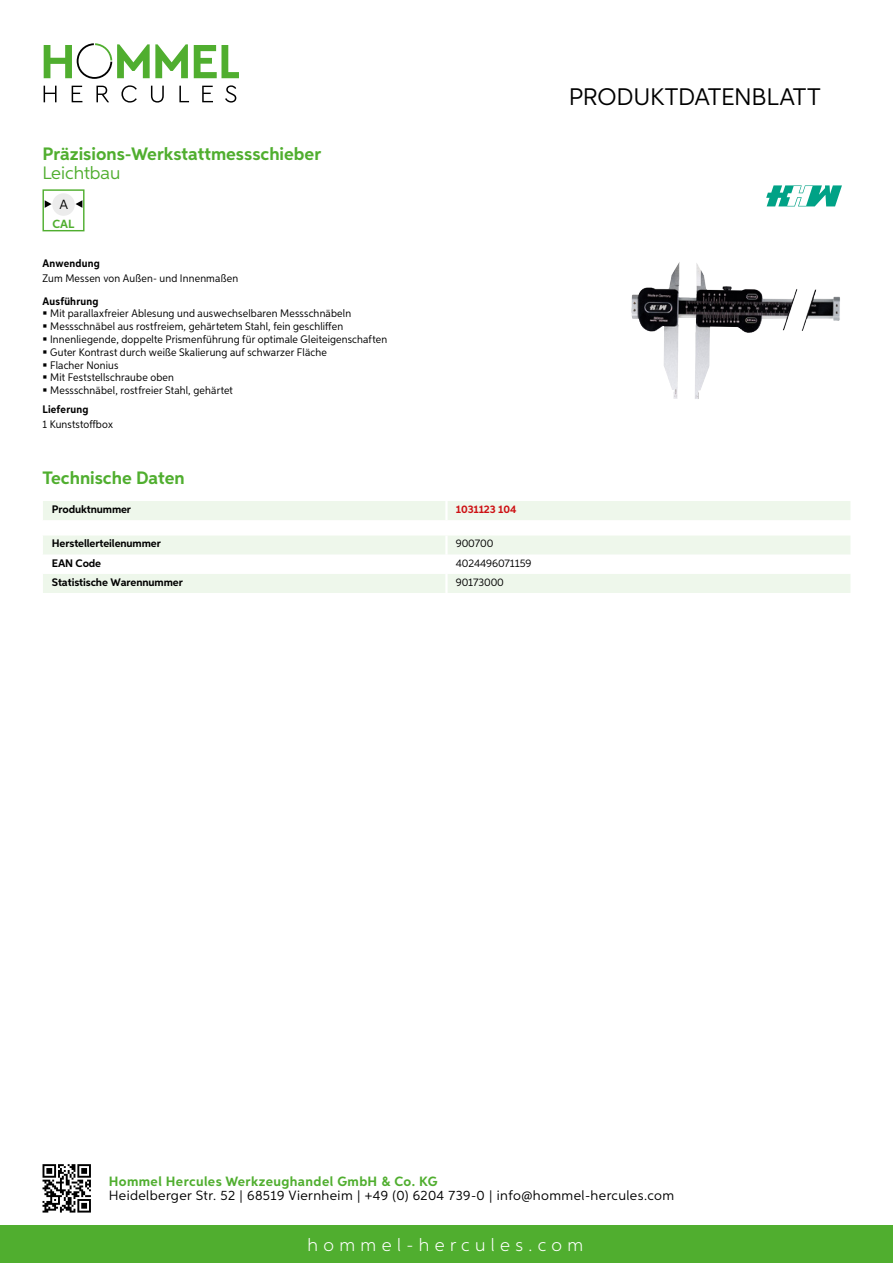
<style>
.page{position:relative;width:893px;height:1263px;background:#fff}
.page>*{position:absolute;margin:0;border:0;box-sizing:border-box;transform-origin:0 0}
.t1{font:24px "Aspira";letter-spacing:-.01em;color:#000}
.t2{font:700 18px "Aspira";color:#50ae2f}
.t3{font:300 18px "Aspira";letter-spacing:.3em;color:#fff}
.t4{font:18px "Aspira";color:#50ae2f}
.t5{font:13.5px "Aspira";letter-spacing:.03em;color:#000}
.t6{font:700 13.5px "Aspira";letter-spacing:.03em;color:#50ae2f}
.t7{font:13.35px "Aspira";color:#000}
.t8{font:700 11.85px "Aspira";color:#50ae2f}
.t9{font:10.95px/12.8px "Aspira Nar";letter-spacing:.015em;color:#000}
.t10{font:700 10.95px "Aspira";letter-spacing:-.01em;color:#000}
.t11{font:700 10.95px "Aspira Nar";letter-spacing:.02em;color:#000}
.t12{font:10.95px "Aspira";letter-spacing:-.01em;color:#000}
.t13{font:700 10.95px "Aspira";letter-spacing:-.01em;color:#cd1013}
</style>
<div class="page">
<div style="left:0;top:1226px;width:893px;height:37px;background:#50ae2f"></div>
<svg style="left:43px;top:1164px;width:48px;height:48px"></svg>
<svg style="left:194px;top:45px;width:45px;height:33px"></svg>
<svg style="left:44px;top:43px;width:144px;height:36px"></svg>
<svg style="left:44px;top:86px;width:13px;height:16px"></svg>
<svg style="left:72px;top:86px;width:10px;height:16px"></svg>
<svg style="left:96px;top:86px;width:13px;height:16px"></svg>
<svg style="left:121px;top:85px;width:16px;height:18px"></svg>
<svg style="left:151px;top:86px;width:13px;height:17px"></svg>
<svg style="left:179px;top:86px;width:10px;height:16px"></svg>
<svg style="left:202px;top:86px;width:11px;height:16px"></svg>
<svg style="left:225px;top:85px;width:11px;height:18px"></svg>
<div style="left:43px;top:501px;width:807px;height:19px;background:#eef7eb"></div>
<hr style="left:445px;top:501px;width:3px;height:19px;background:#fff">
<svg style="left:43px;top:536px;width:807px;height:57px"></svg>
<hr style="left:445px;top:574px;width:3px;height:19px;background:#fff">
<div style="left:43px;top:189px;width:42px;height:42px;border:1px solid #50ae2f"></div>
<div style="left:52px;top:193px;width:23px;height:23px;background:#ececec;border-radius:50%"></div>
<svg style="left:76px;top:200px;width:6px;height:8px"></svg>
<svg style="left:45px;top:200px;width:7px;height:8px"></svg>
<img style="left:631px;top:262px;width:68px;height:137px">
<svg style="left:766px;top:185px;width:76px;height:21px"></svg>
<h2 class="t2" style="left:43px;top:142px;width:280px">Präzisions-Werkstattmessschieber</h2>
<h2 class="t4" style="left:43px;top:162px;width:79px">Leichtbau</h2>
<p class="t7" style="left:59px;top:196px;width:10px">a</p>
<p class="t8" style="left:53px;top:216px;width:23px">CAL</p>
<p class="t11" style="left:43px;top:257px;width:59px">Anwendung</p>
<p class="t9" style="left:43px;top:272px;width:197px">Zum Messen von Außen- und Innenmaßen</p>
<p class="t11" style="left:43px;top:294px;width:58px">Ausführung</p>
<p class="t9" style="left:50px;top:307px;width:338px">Mit parallaxfreier Ablesung und auswechselbaren Messschnäbeln Messschnäbel aus rostfreiem, gehärtetem Stahl, fein geschliffen Innenliegende, doppelte Prismenführung für optimale Gleiteigenschaften Guter Kontrast durch weiße Skalierung auf schwarzer Fläche<br>Flacher Nonius<br>Mit Feststellschraube oben<br>Messschnäbel, rostfreier Stahl, gehärtet</p>
<p class="t11" style="left:43px;top:403px;width:47px">Lieferung</p>
<p class="t9" style="left:43px;top:418px;width:72px">1 Kunststoffbox</p>
<h2 class="t2" style="left:43px;top:467px;width:144px">Technische Daten</h2>
<p class="t10" style="left:52px;top:502px;width:81px">Produktnummer</p>
<p class="t13" style="left:456px;top:502px;width:62px">1031123 104</p>
<p class="t10" style="left:52px;top:537px;width:111px">Herstellerteilenummer</p>
<p class="t12" style="left:456px;top:537px;width:39px">900700</p>
<p class="t10" style="left:52px;top:556px;width:51px">EAN Code</p>
<p class="t12" style="left:456px;top:556px;width:77px">4024496071159</p>
<p class="t10" style="left:52px;top:575px;width:132px">Statistische Warennummer</p>
<p class="t12" style="left:456px;top:575px;width:50px">90173000</p>
<h1 class="t1" style="left:569px;top:82px;width:253px">Produktdatenblatt</h1>
<p class="t6" style="left:109px;top:1172px;width:330px">Hommel Hercules Werkzeughandel GmbH &amp; Co. KG</p>
<p class="t5" style="left:109px;top:1187px;width:567px">Heidelberger Str. 52 | 68519 Viernheim | +49 (0) 6204 739-0 | info@hommel-hercules.com</p>
<h2 class="t3" style="left:307px;top:1234px;width:277px">hommel-hercules.com</h2>
</div>
